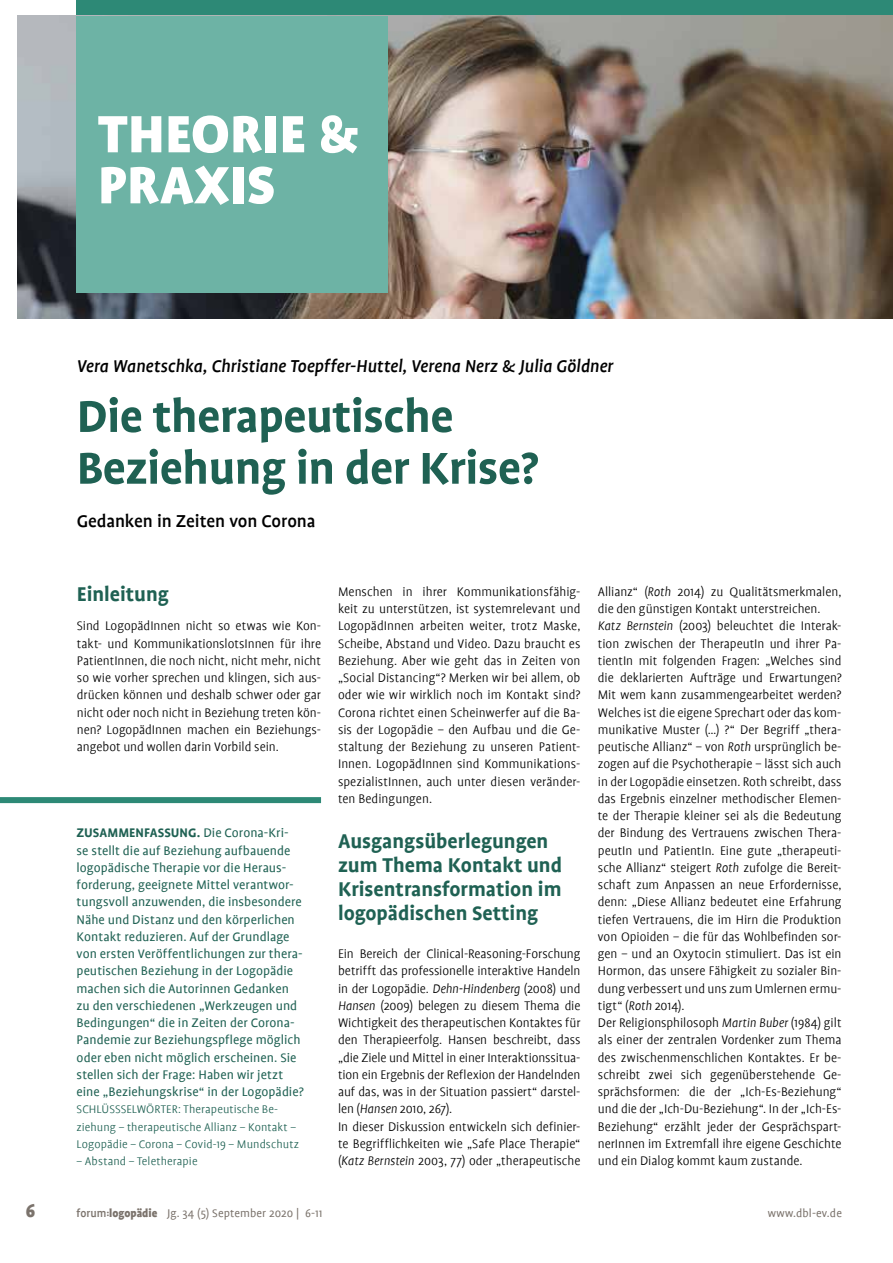
<style>
.page{position:relative;width:893px;height:1263px;background:#fff}
.page>*{position:absolute;margin:0;border:0;box-sizing:border-box;transform-origin:0 0}
.t1{font:900 60px/51px "Profile";color:#fff}
.t2{font:700 51px/51.8px "Profile";letter-spacing:-.01em;color:#1f6153}
.t3{font:700 22.5px/24px "Profile";color:#1f6153}
.t4{font:900 21px "Profile";color:#7b736c}
.t5{font:italic 500 19.5px "Profile";letter-spacing:-.005em;color:#000}
.t6{font:500 19.5px "Profile";letter-spacing:-.005em;color:#000}
.t7{font:300 14.1px/17.2px "Profile";color:#000;text-align:justify}
.t8{font:14.1px/17.2px "Profile";letter-spacing:.005em;color:#1f6153}
.t9{font:300 12.6px/17.2px "Profile";letter-spacing:.01em;color:#1f6153}
.t10{font:12.6px "Profile";letter-spacing:.01em;color:#7b736c}
.s1{font-weight:700}
.s2{font-style:italic}
.s3{font-weight:500}
.s4{font-weight:900;font-size:9px}
.s5{font-weight:900}
</style>
<div class="page">
<div style="left:77px;top:0;width:816px;height:17px;background:#2d8976"></div>
<img style="left:17px;top:16px;width:876px;height:303px">
<div style="left:0;top:797px;width:321px;height:6px;background:#2d8976"></div>
<div style="left:77px;top:16px;width:311px;height:276px;background:#6db3a5"></div>
<h1 class="t1" style="left:98px;top:107px;width:263px">THEORIE &amp;<br>PRAXIS</h1>
<h3 class="t5" style="left:77px;top:355px;width:538px">Vera Wanetschka, Christiane Toepffer-Huttel, Verena Nerz &amp; Julia Göldner</h3>
<h2 class="t2" style="left:77px;top:390px;width:463px">Die therapeutische<br>Beziehung in der Krise?</h2>
<h3 class="t6" style="left:77px;top:510px;width:240px">Gedanken in Zeiten von Corona</h3>
<h3 class="t3" style="left:77px;top:582px;width:94px">Einleitung</h3>
<p class="t7" style="left:77px;top:617px;width:246px">Sind LogopädInnen nicht so etwas wie Kon&shy;takt- und KommunikationslotsInnen für ihre PatientInnen, die noch nicht, nicht mehr, nicht so wie vorher sprechen und klingen, sich aus&shy;drücken können und deshalb schwer oder gar nicht oder noch nicht in Beziehung treten kön&shy;nen? LogopädInnen machen ein Beziehungs&shy;angebot und wollen darin Vorbild sein.</p>
<p class="t8" style="left:77px;top:824px;width:229px"><span class="s1">ZUSAMMENFASSUNG.</span> Die Corona-Kri&shy;se stellt die auf Beziehung aufbauende logopädische Therapie vor die Heraus&shy;forderung, geeignete Mittel verantwor&shy;tungsvoll anzuwenden, die insbesondere Nähe und Distanz und den körperlichen Kontakt reduzieren. Auf der Grundlage von ersten Veröffentlichungen zur thera&shy;peutischen Beziehung in der Logopädie machen sich die Autorinnen Gedanken zu den verschiedenen „Werkzeugen und Bedingungen“ die in Zeiten der Corona-Pandemie zur Beziehungspflege möglich oder eben nicht möglich erscheinen. Sie stellen sich der Frage: Haben wir jetzt eine „Beziehungskrise“ in der Logopädie?</p>
<p class="t9" style="left:77px;top:1101px;width:224px">SCHLÜSSSELWÖRTER: Therapeutische Be&shy;ziehung – therapeutische Allianz – Kontakt –<br>Logopädie – Corona – Covid-19 – Mundschutz</p>
<p class="t9" style="left:77px;top:1153px;width:123px">– Abstand – Teletherapie</p>
<p class="t7" style="left:338px;top:583px;width:244px">Menschen in ihrer Kommunikationsfähig&shy;keit zu unterstützen, ist systemrelevant und LogopädInnen arbeiten weiter, trotz Maske, Scheibe, Abstand und Video. Dazu braucht es Beziehung. Aber wie geht das in Zeiten von „Social Distancing“? Merken wir bei allem, ob oder wie wir wirklich noch im Kontakt sind?<br>Corona richtet einen Scheinwerfer auf die Ba&shy;sis der Logopädie – den Aufbau und die Ge&shy;staltung der Beziehung zu unseren Patient-Innen. LogopädInnen sind Kommunikations&shy;spezialistInnen, auch unter diesen veränder&shy;ten Bedingungen.</p>
<h3 class="t3" style="left:338px;top:829px;width:226px">Ausgangsüberlegungen zum Thema Kontakt und<br>Krisentransformation im logopädischen Setting</h3>
<p class="t7" style="left:338px;top:945px;width:244px;text-align:left">Ein Bereich der Clinical-Reasoning-Forschung betrifft das professionelle interaktive Handeln in der Logopädie. <span class="s2">Dehn-Hindenberg</span> (2008) und <span class="s2">Hansen</span> (2009) belegen zu diesem Thema die Wichtigkeit des therapeutischen Kontaktes für den Therapieerfolg. Hansen beschreibt, dass „die Ziele und Mittel in einer Interaktionssitua&shy;tion ein Ergebnis der Reflexion der Handelnden auf das, was in der Situation passiert“ darstel&shy;len (<span class="s2">Hansen</span> 2010, 267).<br>In dieser Diskussion entwickeln sich definier&shy;te Begrifflichkeiten wie „Safe Place Therapie“ (<span class="s2">Katz Bernstein</span> 2003, 77) oder „therapeutische</p>
<p class="t7" style="left:598px;top:583px;width:245px;text-align:left">Allianz“ (<span class="s2">Roth</span> 2014) zu Qualitätsmerkmalen, die den günstigen Kontakt unterstreichen.<br><span class="s2">Katz Bernstein</span> (2003) beleuchtet die Interak&shy;tion zwischen der TherapeutIn und ihrer Pa&shy;tientIn mit folgenden Fragen: „Welches sind die deklarierten Aufträge und Erwartungen?<br>Mit wem kann zusammengearbeitet werden?<br>Welches ist die eigene Sprechart oder das kom&shy;munikative Muster (…) ?“ Der Begriff „thera&shy;peutische Allianz“ – von <span class="s2">Roth</span> ursprünglich be&shy;zogen auf die Psychotherapie – lässt sich auch in der Logopädie einsetzen. Roth schreibt, dass das Ergebnis einzelner methodischer Elemen&shy;te der Therapie kleiner sei als die Bedeutung der Bindung des Vertrauens zwischen Thera&shy;peutIn und PatientIn. Eine gute „therapeuti&shy;sche Allianz“ steigert <span class="s2">Roth</span> zufolge die Bereit&shy;schaft zum Anpassen an neue Erfordernisse, denn: „Diese Allianz bedeutet eine Erfahrung tiefen Vertrauens, die im Hirn die Produktion von Opioiden – die für das Wohlbefinden sor&shy;gen – und an Oxytocin stimuliert. Das ist ein Hormon, das unsere Fähigkeit zu sozialer Bin&shy;dung verbessert und uns zum Umlernen ermu&shy;tigt“ (<span class="s2">Roth</span> 2014).<br>Der Religionsphilosoph <span class="s2">Martin Buber</span> (1984) gilt als einer der zentralen Vordenker zum Thema des zwischenmenschlichen Kontaktes. Er be&shy;schreibt zwei sich gegenüberstehende Ge&shy;sprächsformen: die der „Ich-Es-Beziehung“ und die der „Ich-Du-Beziehung“. In der „Ich-Es-Beziehung“ erzählt jeder der Gesprächspart&shy;nerInnen im Extremfall ihre eigene Geschichte und ein Dialog kommt kaum zustande.</p>
<h3 class="t4" style="left:26px;top:1199px;width:11px">6</h3>
<p class="t10" style="left:77px;top:1206px;width:247px"><span class="s3">forum</span><span class="s4">:</span><span class="s5">logopädie</span> Jg. 34 (5) September 2020 | 6-11</p>
<p class="t10" style="left:768px;top:1206px;width:76px">www.dbl-ev.de</p>
</div>
